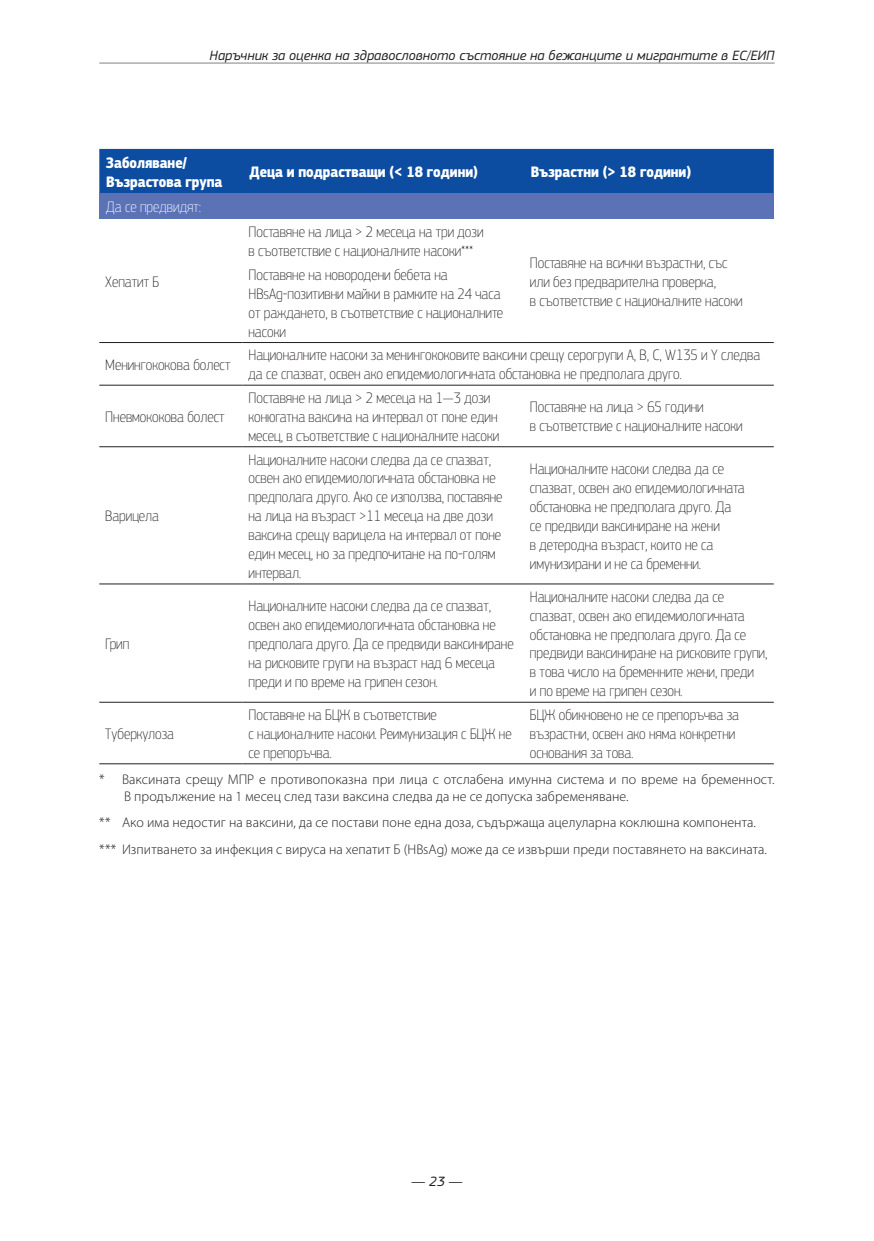
<style>
.page{position:relative;width:874px;height:1241px;background:#fff}
.page>*{position:absolute;margin:0;border:0;box-sizing:border-box;transform-origin:0 0}
.Table_text{font:100 15.75px/18.9px "EC Square Sans Cond Pro";color:#231f20}
.Section_Title{font:700 15.75px/18.9px "EC Square Sans Cond Pro";color:#fff}
.Section_Title-2{font:100 15.75px "EC Square Sans Cond Pro";color:#fff}
.Footnote{font:300 14px/16.8px "Myriad Pro";letter-spacing:.005em;color:#231f20}
.t1{font:italic 14px "EC Square Sans Pro";color:#231f20}
</style>
<div class="page">
<hr style="left:99px;top:63px;width:675px;height:1px;background:#808285">
<div style="left:99px;top:149px;width:674px;height:45px;background:#0d4da1"></div>
<div style="left:99px;top:194px;width:674px;height:25px;background:#5b72b7"></div>
<hr style="left:99px;top:342px;width:143px;height:1px;background:#231f20">
<hr style="left:242px;top:342px;width:281px;height:1px;background:#231f20">
<hr style="left:523px;top:342px;width:250px;height:1px;background:#231f20">
<hr style="left:99px;top:385px;width:143px;height:1px;background:#231f20">
<hr style="left:242px;top:385px;width:281px;height:1px;background:#231f20">
<hr style="left:523px;top:385px;width:250px;height:1px;background:#231f20">
<hr style="left:99px;top:446px;width:143px;height:1px;background:#231f20">
<hr style="left:242px;top:446px;width:281px;height:1px;background:#231f20">
<hr style="left:523px;top:446px;width:250px;height:1px;background:#231f20">
<hr style="left:99px;top:583px;width:143px;height:1px;background:#231f20">
<hr style="left:242px;top:583px;width:281px;height:1px;background:#231f20">
<hr style="left:523px;top:583px;width:250px;height:1px;background:#231f20">
<hr style="left:99px;top:701px;width:143px;height:1px;background:#231f20">
<hr style="left:242px;top:701px;width:281px;height:1px;background:#231f20">
<hr style="left:523px;top:701px;width:250px;height:1px;background:#231f20">
<hr style="left:99px;top:763px;width:143px;height:1px;background:#231f20">
<hr style="left:242px;top:763px;width:281px;height:1px;background:#231f20">
<hr style="left:523px;top:763px;width:250px;height:1px;background:#231f20">
<p class="t1" style="left:209px;top:47px;width:566px">Наръчник за оценка на здравословното състояние на бежанците и мигрантите в ЕС/ЕИП</p>
<p class="Section_Title" style="left:106px;top:153px;width:118px">Заболяване/<br>Възрастова група</p>
<p class="Section_Title" style="left:249px;top:163px;width:230px">Деца и подрастващи (&lt; 18 години)</p>
<p class="Section_Title" style="left:530px;top:163px;width:161px">Възрастни (&gt; 18 години)</p>
<p class="Section_Title-2" style="left:106px;top:198px;width:96px">Да се предвидят:</p>
<p class="Table_text" style="left:105px;top:272px;width:55px">Хепатит Б</p>
<p class="Table_text" style="left:248px;top:222px;width:236px">Поставяне на лица &gt; 2 месеца на три дози в съответствие с националните насоки***</p>
<p class="Table_text" style="left:248px;top:265px;width:256px">Поставяне на новородени бебета на<br>HBsAg‑позитивни майки в рамките на 24 часа от раждането, в съответствие с националните насоки</p>
<p class="Table_text" style="left:529px;top:253px;width:214px">Поставяне на всички възрастни, със или без предварителна проверка,<br>в съответствие с националните насоки</p>
<p class="Table_text" style="left:105px;top:355px;width:127px">Менингококова болест</p>
<p class="Table_text" style="left:248px;top:345px;width:513px">Националните насоки за менингококовите ваксини срещу серогрупи A, B, C, W135 и Y следва да се спазват, освен ако епидемиологичната обстановка не предполага друго.</p>
<p class="Table_text" style="left:105px;top:407px;width:121px">Пневмококова болест</p>
<p class="Table_text" style="left:248px;top:388px;width:252px">Поставяне на лица &gt; 2 месеца на 1—3 дози конюгатна ваксина на интервал от поне един месец, в съответствие с националните насоки</p>
<p class="Table_text" style="left:529px;top:398px;width:214px">Поставяне на лица &gt; 65 години<br>в съответствие с националните насоки</p>
<p class="Table_text" style="left:105px;top:506px;width:55px">Варицела</p>
<p class="Table_text" style="left:105px;top:634px;width:25px">Грип</p>
<p class="Table_text" style="left:248px;top:450px;width:255px">Националните насоки следва да се спазват, освен ако епидемиологичната обстановка не предполага друго. Ако се използва, поставяне на лица на възраст &gt;11 месеца на две дози ваксина срещу варицела на интервал от поне един месец, но за предпочитане на по‑голям интервал.</p>
<p class="Table_text" style="left:529px;top:459px;width:216px">Националните насоки следва да се спазват, освен ако епидемиологичната обстановка не предполага друго. Да се предвиди ваксиниране на жени<br>в детеродна възраст, които не са имунизирани и не са бременни.</p>
<p class="Table_text" style="left:248px;top:596px;width:266px">Националните насоки следва да се спазват, освен ако епидемиологичната обстановка не предполага друго. Да се предвиди ваксиниране на рисковите групи на възраст над 6 месеца преди и по време на грипен сезон.</p>
<p class="Table_text" style="left:529px;top:587px;width:239px">Националните насоки следва да се спазват, освен ако епидемиологичната обстановка не предполага друго. Да се предвиди ваксиниране на рисковите групи, в това число на бременните жени, преди<br>и по време на грипен сезон.</p>
<p class="Table_text" style="left:248px;top:705px;width:264px">Поставяне на БЦЖ в съответствие<br>с националните насоки. Реимунизация с БЦЖ не се препоръчва.</p>
<p class="Table_text" style="left:529px;top:705px;width:210px">БЦЖ обикновено не се препоръчва за възрастни, освен ако няма конкретни основания за това.</p>
<p class="Footnote" style="left:124px;top:770px;width:651px;text-indent:-25px">* Ваксината срещу МПР е противопоказна при лица с отслабена имунна система и по време на бременност.<br>В продължение на 1 месец след тази ваксина следва да не се допуска забременяване.</p>
<p class="Footnote" style="left:99px;top:814px;width:657px">** Ако има недостиг на ваксини, да се постави поне една доза, съдържаща ацелуларна коклюшна компонента.</p>
<p class="Footnote" style="left:99px;top:841px;width:668px">*** Изпитването за инфекция с вируса на хепатит Б (HBsAg) може да се извърши преди поставянето на ваксината.</p>
<p class="Table_text" style="left:105px;top:724px;width:70px">Туберкулоза</p>
<p class="t1" style="left:411px;top:1172px;width:53px">— 23 —</p>
</div>
